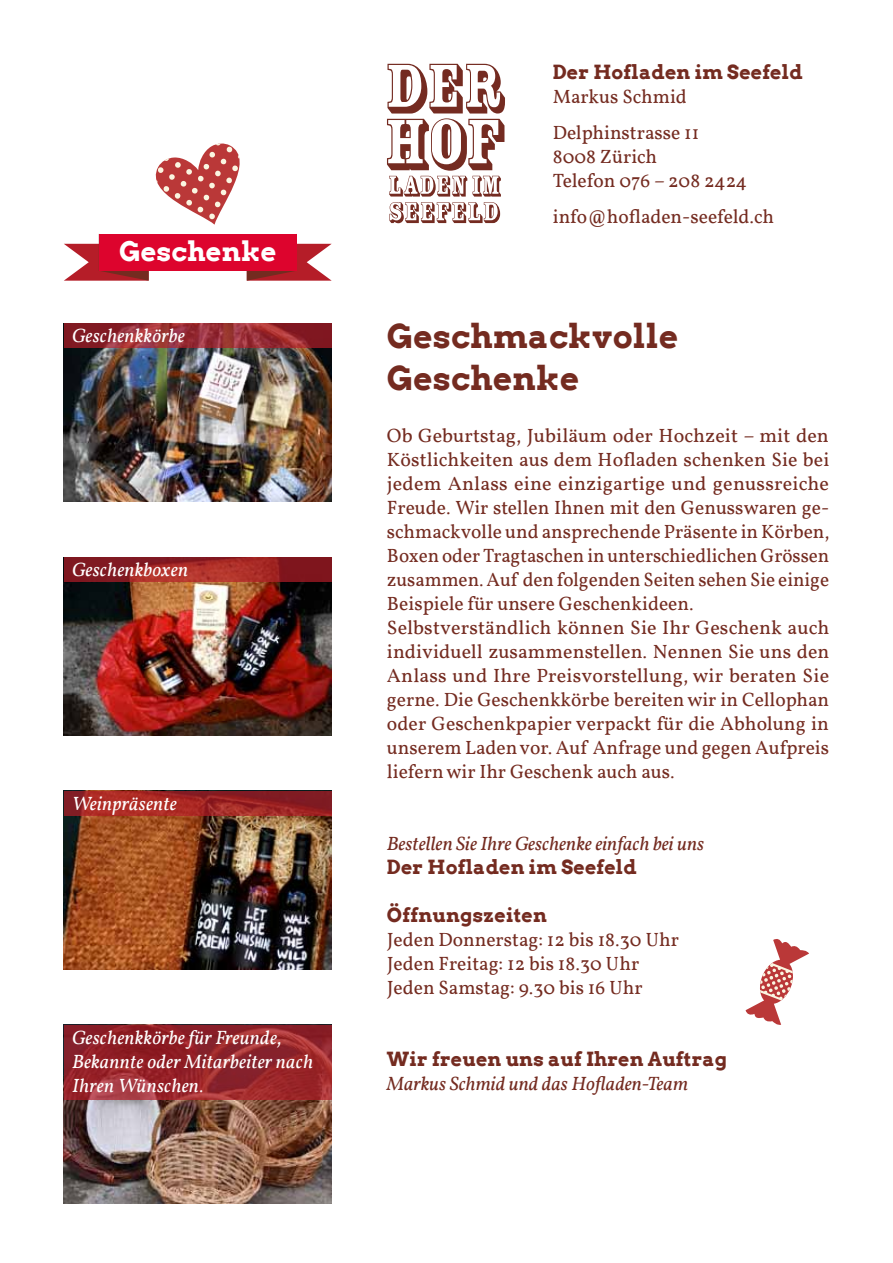
<style>
.page{position:relative;width:893px;height:1263px;background:#fff}
.page>*{position:absolute;margin:0;border:0;box-sizing:border-box;transform-origin:0 0}
.t1{font:700 33px/42px "Arvo";letter-spacing:.01em;color:#742b20}
.t2{font:700 27px "Arvo";letter-spacing:.01em;color:#fff}
.t3{font:19.5px/24px "Vollkorn";color:#742b20}
.t4{font:italic 19.5px/24px "Vollkorn";letter-spacing:.01em;color:#fff}
.t5{font:700 19.5px "Arvo";letter-spacing:.01em;color:#742b20}
.t6{font:italic 19.5px "Vollkorn";color:#742b20}
</style>
<div class="page">
<svg style="left:387px;top:64px;width:118px;height:159px"></svg>
<img style="left:64px;top:348px;width:268px;height:154px">
<img style="left:64px;top:1099px;width:268px;height:104px">
<img style="left:64px;top:581px;width:268px;height:155px">
<img style="left:64px;top:815px;width:268px;height:154px">
<svg style="left:247px;top:243px;width:85px;height:38px"></svg>
<svg style="left:64px;top:234px;width:85px;height:47px"></svg>
<div style="left:99px;top:234px;width:198px;height:37px;background:#dd042d"></div>
<svg style="left:64px;top:323px;width:268px;height:25px;background:#942a31"></svg>
<svg style="left:64px;top:557px;width:268px;height:24px;background:#942223"></svg>
<svg style="left:64px;top:791px;width:268px;height:24px;background:#9b2424"></svg>
<svg style="left:64px;top:1025px;width:268px;height:74px;background:#95252b"></svg>
<svg style="left:155px;top:143px;width:85px;height:82px"></svg>
<svg style="left:746px;top:939px;width:63px;height:86px"></svg>
<h2 class="t2" style="left:119px;top:234px;width:159px">Geschenke</h2>
<p class="t4" style="left:72px;top:324px;width:114px">Geschenkkörbe</p>
<p class="t4" style="left:72px;top:557px;width:117px">Geschenkboxen</p>
<p class="t4" style="left:72px;top:791px;width:106px">Weinpräsente</p>
<p class="t4" style="left:72px;top:1025px;width:242px">Geschenkkörbe für Freunde,<br>Bekannte oder Mitarbeiter nach<br>Ihren Wünschen.</p>
<p class="t5" style="left:553px;top:59px;width:251px">Der Hofladen im Seefeld</p>
<p class="t3" style="left:553px;top:78px;width:148px;line-height:36px">Markus Schmid<br>Delphinstrasse 11</p>
<p class="t3" style="left:553px;top:144px;width:196px">8008 Zürich<br>Telefon 076 – 208 2424</p>
<p class="t3" style="left:553px;top:204px;width:223px">info@hofladen-seefeld.ch</p>
<h1 class="t1" style="left:387px;top:315px;width:293px">Geschmackvolle<br>Geschenke</h1>
<p class="t3" style="left:387px;top:423px;width:444px">Ob Geburtstag, Jubiläum oder Hochzeit – mit den Köstlichkeiten aus dem Hofladen schenken Sie bei jedem Anlass eine einzigartige und genussreiche Freude. Wir stellen Ihnen mit den Genusswaren ge&shy;schmackvolle und ansprechende Präsente in Körben, Boxen oder Tragtaschen in unterschiedlichen Grössen zusammen. Auf den folgenden Seiten sehen Sie einige Beispiele für unsere Geschenkideen.<br>Selbstverständlich können Sie Ihr Geschenk auch individuell zusammenstellen. Nennen Sie uns den Anlass und Ihre Preisvorstellung, wir beraten Sie gerne. Die Geschenkkörbe bereiten wir in Cellophan oder Geschenkpapier verpackt für die Abholung in unserem Laden vor. Auf Anfrage und gegen Aufpreis liefern wir Ihr Geschenk auch aus.</p>
<p class="t6" style="left:387px;top:832px;width:319px">Bestellen Sie Ihre Geschenke einfach bei uns</p>
<p class="t5" style="left:387px;top:855px;width:251px">Der Hofladen im Seefeld</p>
<p class="t5" style="left:387px;top:903px;width:162px">Öffnungszeiten</p>
<p class="t3" style="left:387px;top:927px;width:293px">Jeden Donnerstag: 12 bis 18.30 Uhr<br>Jeden Freitag: 12 bis 18.30 Uhr<br>Jeden Samstag: 9.30 bis 16 Uhr</p>
<p class="t5" style="left:387px;top:1047px;width:342px">Wir freuen uns auf Ihren Auftrag</p>
<p class="t6" style="left:387px;top:1072px;width:303px">Markus Schmid und das Hofladen-Team</p>
</div>
